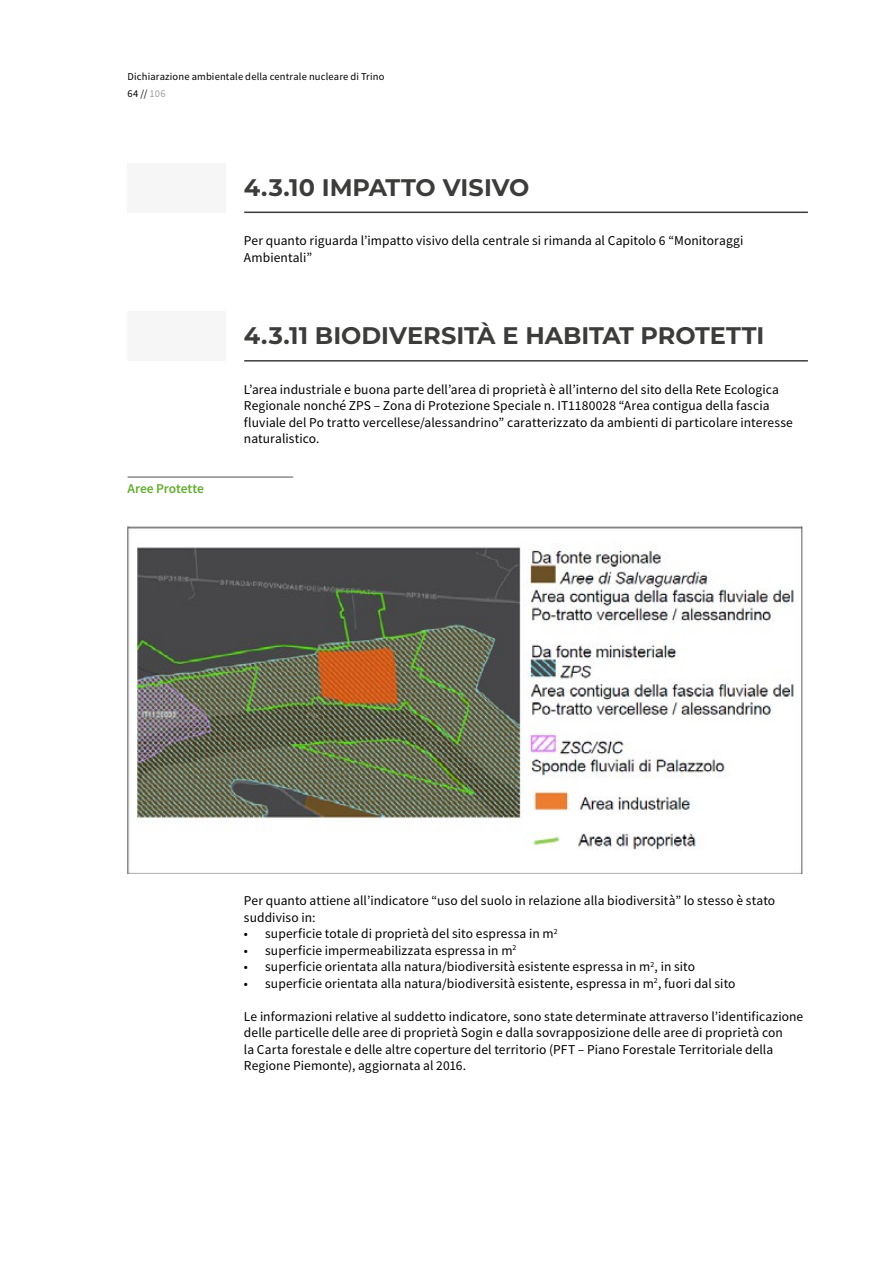
<style>
.page{position:relative;width:893px;height:1263px;background:#fff}
.page>*{position:absolute;margin:0;border:0;box-sizing:border-box;transform-origin:0 0}
.t1{font:700 24px "Montserrat";color:#3c3c3b}
.t2{font:13.5px/16.5px "Source Sans Pro";letter-spacing:.005em;color:#000}
.t3{font:600 13.5px "Source Sans Pro";letter-spacing:-.005em;color:#61ab30}
.t4{font:10.5px/16.5px "Source Sans Pro";letter-spacing:.015em;color:#000}
.s1{color:#9d9d9c}
</style>
<div class="page">
<div style="left:128px;top:163px;width:98px;height:49px;background:#f6f6f6"></div>
<hr style="left:244px;top:212px;width:564px;height:1px;background:#3c3c3b">
<div style="left:128px;top:311px;width:98px;height:50px;background:#f6f6f6"></div>
<hr style="left:244px;top:360px;width:564px;height:2px;background:#3c3c3b">
<hr style="left:128px;top:476px;width:165px;height:2px;background:#8c8c8b">
<img style="left:128px;top:526px;width:675px;height:347px">
<p class="t4" style="left:128px;top:68px;width:258px">Dichiarazione ambientale della centrale nucleare di Trino<br>64 // <span class="s1">106</span></p>
<h1 class="t1" style="left:244px;top:170px;width:287px">4.3.10 IMPATTO VISIVO</h1>
<p class="t2" style="left:244px;top:232px;width:501px">Per quanto riguarda l’impatto visivo della centrale si rimanda al Capitolo 6 “Monitoraggi<br>Ambientali”</p>
<p class="t3" style="left:128px;top:479px;width:78px">Aree Protette</p>
<h1 class="t1" style="left:244px;top:318px;width:522px">4.3.11 BIODIVERSITÀ E HABITAT PROTETTI</h1>
<p class="t2" style="left:244px;top:381px;width:550px">L’area industriale e buona parte dell’area di proprietà è all’interno del sito della Rete Ecologica Regionale nonché ZPS – Zona di Protezione Speciale n. IT1180028 “Area contigua della fascia fluviale del Po tratto vercellese/alessandrino” caratterizzato da ambienti di particolare interesse naturalistico.</p>
<p class="t2" style="left:244px;top:892px;width:533px">Per quanto attiene all’indicatore “uso del suolo in relazione alla biodiversità” lo stesso è stato suddiviso in:</p>
<p class="t2" style="left:244px;top:925px;width:315px">• superficie totale di proprietà del sito espressa in m<sup>2</sup></p>
<p class="t2" style="left:244px;top:942px;width:274px">• superficie impermeabilizzata espressa in m<sup>2</sup></p>
<p class="t2" style="left:244px;top:958px;width:453px">• superficie orientata alla natura/biodiversità esistente espressa in m<sup>2</sup>, in sito</p>
<p class="t2" style="left:244px;top:975px;width:493px">• superficie orientata alla natura/biodiversità esistente, espressa in m<sup>2</sup>, fuori dal sito</p>
<p class="t2" style="left:244px;top:1008px;width:561px">Le informazioni relative al suddetto indicatore, sono state determinate attraverso l’identificazione delle particelle delle aree di proprietà Sogin e dalla sovrapposizione delle aree di proprietà con<br>la Carta forestale e delle altre coperture del territorio (PFT – Piano Forestale Territoriale della Regione Piemonte), aggiornata al 2016.</p>
</div>
